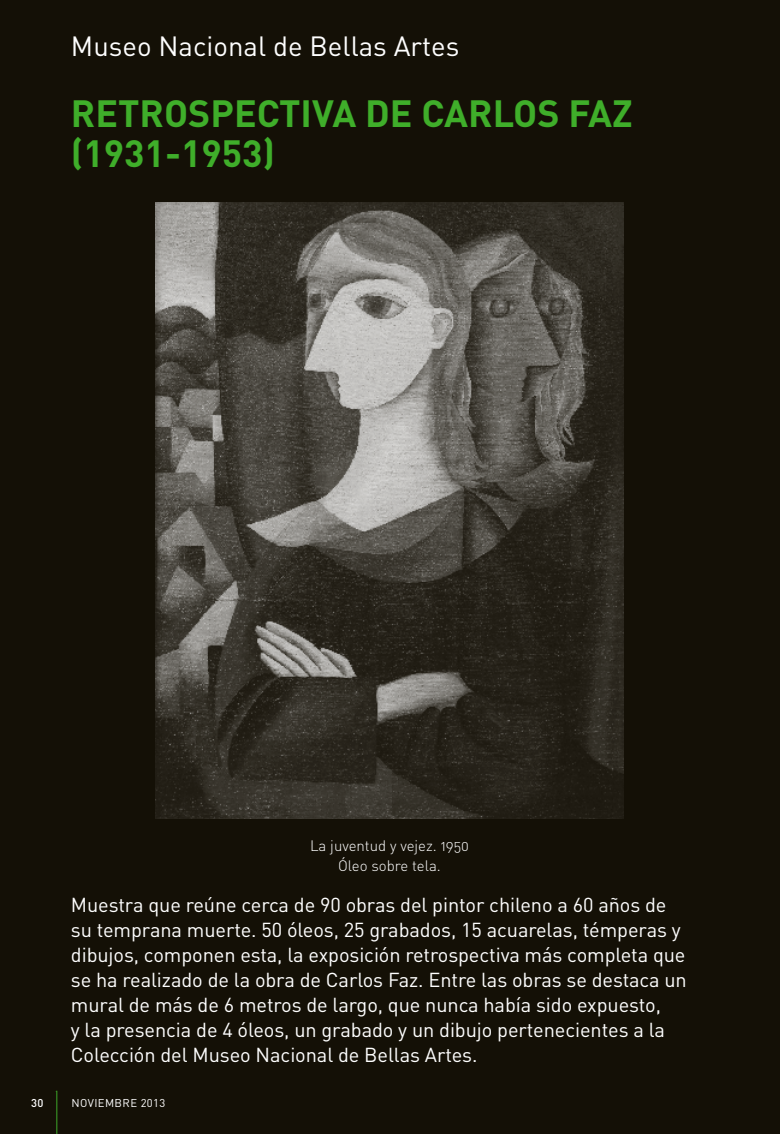
<style>
.page{position:relative;width:780px;height:1134px;background:#141006}
.page>*{position:absolute;margin:0;border:0;box-sizing:border-box;transform-origin:0 0}
.t1{font:700 37.5px/40px "DIN";color:#3fae2a}
.t2{font:27.5px "DIN";color:#fff}
.t3{font:20px/25px "DIN";letter-spacing:-.005em;color:#fff}
.t4{font:15px/20px "DIN Light Alternate";color:#fff;text-align:center}
.t5{font:11.25px "DIN";letter-spacing:.035em;color:#fff}
.t6{font:500 11.25px "DIN";color:#fff}
</style>
<div class="page">
<svg style="left:56px;top:1091px;width:1px;height:43px"></svg>
<hr style="left:779px;top:679px;width:1px;height:455px;background:#3fae2a">
<img style="left:155px;top:203px;width:468px;height:616px">
<img style="left:779px;top:775px;width:1px;height:289px">
<h2 class="t2" style="left:71px;top:29px;width:390px">Museo Nacional de Bellas Artes</h2>
<h1 class="t1" style="left:71px;top:92px;width:563px">RETROSPECTIVA DE CARLOS FAZ (1931-1953)</h1>
<p class="t4" style="left:310px;top:835px;width:160px">La juventud y vejez. 1950<br>Óleo sobre tela.</p>
<p class="t3" style="left:71px;top:892px;width:617px">Muestra que reúne cerca de 90 obras del pintor chileno a 60 años de su temprana muerte. 50 óleos, 25 grabados, 15 acuarelas, témperas y dibujos, componen esta, la exposición retrospectiva más completa que se ha realizado de la obra de Carlos Faz. Entre las obras se destaca un mural de más de 6 metros de largo, que nunca había sido expuesto,<br>y la presencia de 4 óleos, un grabado y un dibujo pertenecientes a la Colección del Museo Nacional de Bellas Artes.</p>
<p class="t6" style="left:31px;top:1096px;width:14px">30</p>
<p class="t5" style="left:72px;top:1096px;width:95px">NOVIEMBRE 2013</p>
</div>
